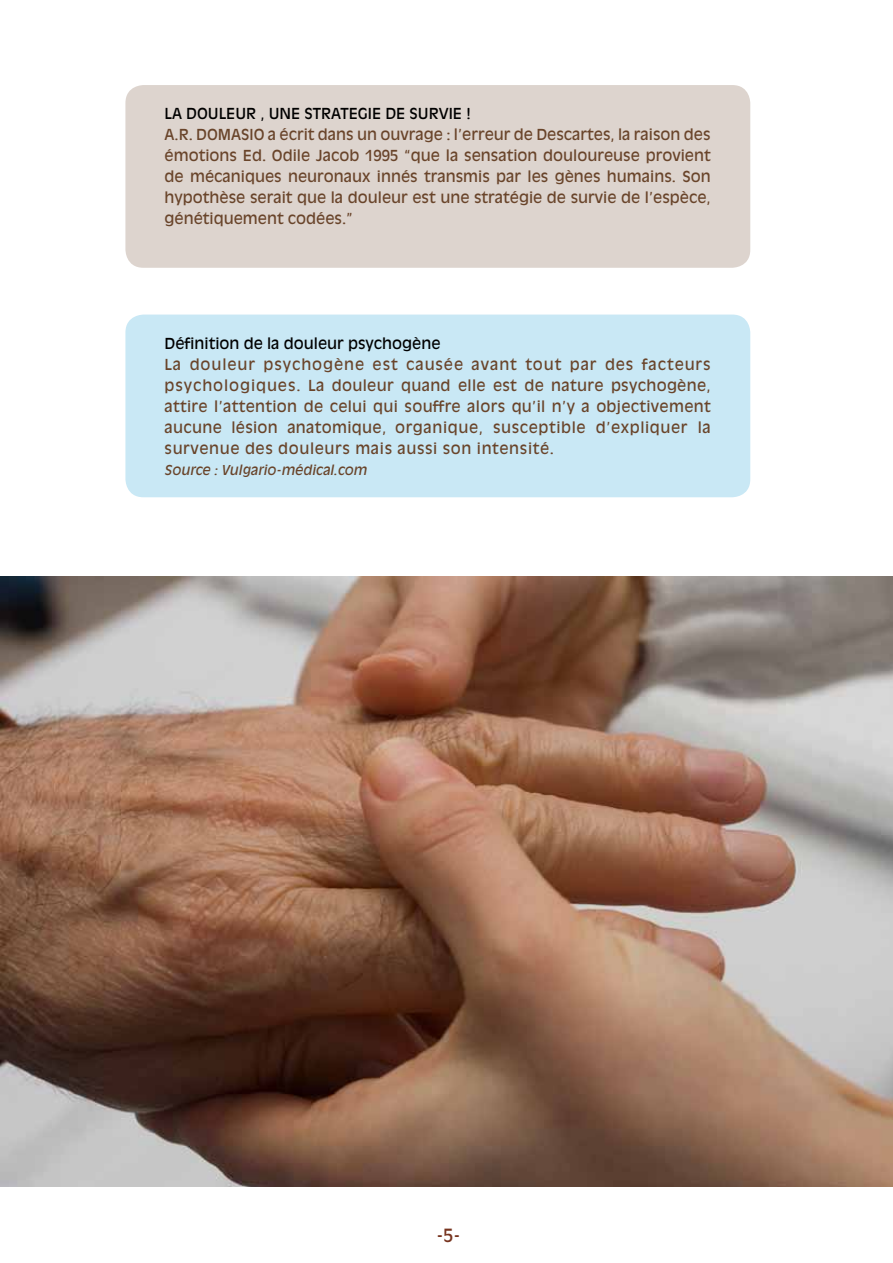
<style>
.page{position:relative;width:893px;height:1263px;background:#fff}
.page>*{position:absolute;margin:0;border:0;box-sizing:border-box;transform-origin:0 0}
.t1{font:18px "Antique Olive Std";color:#77341f}
.t2{font:15px/21px "Antique Olive Std";letter-spacing:.02em;color:#69442a;text-align:justify}
.t3{font:15px "Antique Olive Std";color:#000}
.t4{font:italic 13.5px "Antique Olive Std";color:#69442a}
</style>
<div class="page">
<div style="left:125px;top:85px;width:625px;height:183px;background:#ddd4ce;border-radius:18px"></div>
<div style="left:125px;top:315px;width:625px;height:182px;background:#c9e8f5;border-radius:18px"></div>
<img style="left:0;top:576px;width:893px;height:610px">
<p class="t3" style="left:165px;top:105px;width:308px">LA DOULEUR , UNE STRATEGIE DE SURVIE !</p>
<p class="t2" style="left:165px;top:124px;width:548px">A.R. DOMASIO a écrit dans un ouvrage : l’erreur de Descartes, la raison des émotions Ed. Odile Jacob 1995 “que la sensation douloureuse provient de mécaniques neuronaux innés transmis par les gènes humains. Son hypothèse serait que la douleur est une stratégie de survie de l’espèce, génétiquement codées.”</p>
<p class="t3" style="left:165px;top:334px;width:277px">Définition de la douleur psychogène</p>
<p class="t2" style="left:165px;top:354px;width:548px">La douleur psychogène est causée avant tout par des facteurs psychologiques. La douleur quand elle est de nature psychogène, attire l’attention de celui qui souffre alors qu’il n’y a objectivement aucune lésion anatomique, organique, susceptible d’expliquer la survenue des douleurs mais aussi son intensité.</p>
<p class="t4" style="left:165px;top:462px;width:204px">Source : Vulgario-médical.com</p>
<p class="t1" style="left:437px;top:1225px;width:26px">-5-</p>
</div>
